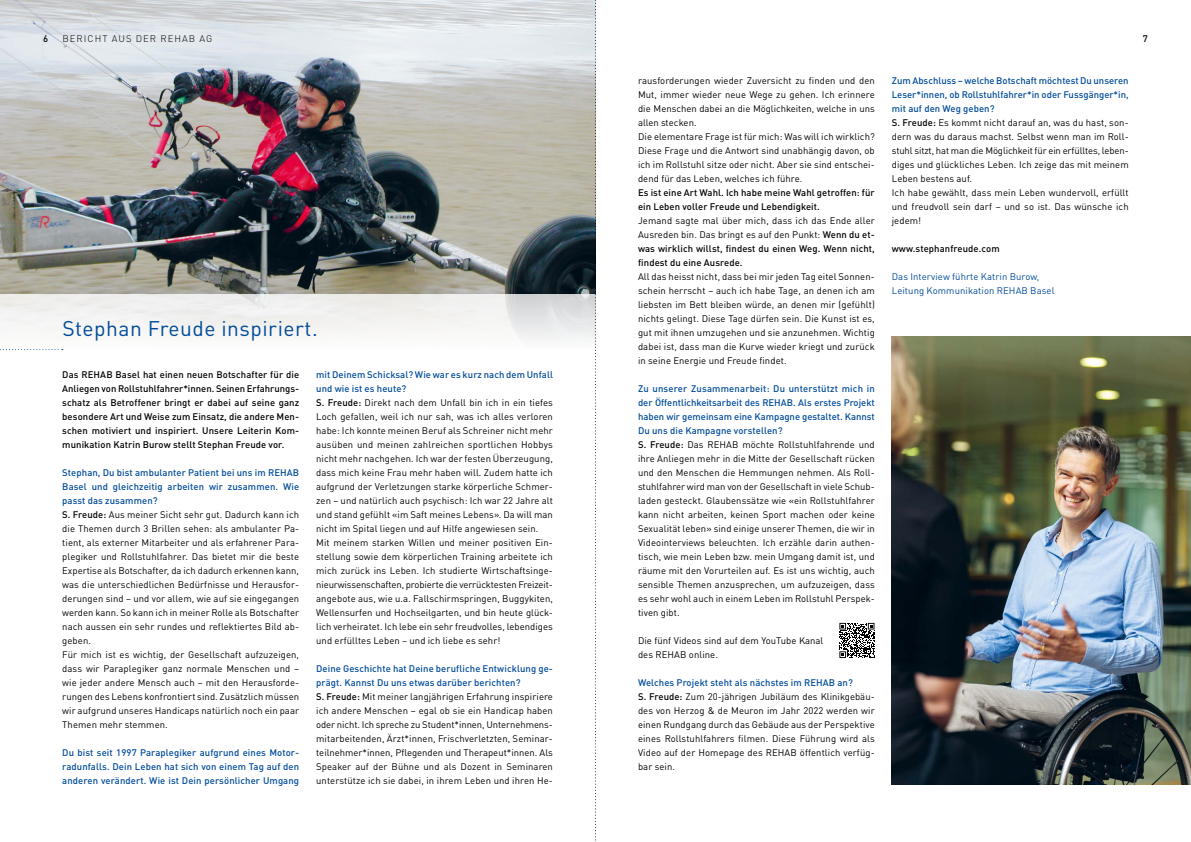
<style>
.page{position:relative;width:1191px;height:842px;background:#fff}
.page>*{position:absolute;margin:0;border:0;box-sizing:border-box;transform-origin:0 0}
.t1{font:21px "DINOT";letter-spacing:.025em;color:#004b9a}
.t2{font:9.5px/14px "DINOT";letter-spacing:.01em;color:#000}
.t3{font:500 9.5px/14px "DINOT";letter-spacing:.01em;color:#000;text-align:justify}
.t4{font:500 9.5px/14px "DINOT";letter-spacing:.01em;color:#004b9a;text-align:justify}
.t5{font:9.5px/14px "DINOT";letter-spacing:.01em;color:#004b9a}
.t6{font:300 9.5px "DINOT";letter-spacing:.11em;color:#000}
.s1{font-weight:500;color:#004b9a}
.s2{font-weight:500}
</style>
<div class="page">
<img style="left:0;top:0;width:595px;height:294px">
<svg style="left:0;top:294px;width:595px;height:56px;fill:#f3f3f2"></svg>
<svg style="left:0;top:349px;width:63px;height:1px"></svg>
<svg style="left:839px;top:622px;width:36px;height:36px"></svg>
<svg style="left:839px;top:623px;width:35px;height:35px"></svg>
<img style="left:891px;top:336px;width:300px;height:448px">
<svg style="left:595px;top:0;width:1px;height:841px"></svg>
<p class="t6" style="left:62px;top:33px;width:151px">BERICHT AUS DER REHAB AG</p>
<p class="t3" style="left:43px;top:31px;width:7px">6</p>
<p class="t3" style="left:1142px;top:31px;width:7px">7</p>
<h1 class="t1" style="left:62px;top:315px;width:257px">Stephan Freude inspiriert.</h1>
<p class="t3" style="left:62px;top:367px;width:238px">Das REHAB Basel hat einen neuen Botschafter für die Anliegen von Rollstuhlfahrer*innen. Seinen Erfahrungs&shy;schatz als Betroffener bringt er dabei auf seine ganz besondere Art und Weise zum Einsatz, die andere Men&shy;schen motiviert und inspiriert. Unsere Leiterin Kom&shy;munikation Katrin Burow stellt Stephan Freude vor.</p>
<p class="t2" style="left:62px;top:465px;width:238px"><span class="s1">Stephan, Du bist ambulanter Patient bei uns im REHAB Basel und gleichzeitig arbeiten wir zusammen. Wie passt das zusammen?<br></span><span class="s2">S. Freude:</span> Aus meiner Sicht sehr gut. Dadurch kann ich die Themen durch 3 Brillen sehen: als ambulanter Pa&shy;tient, als externer Mitarbeiter und als erfahrener Para&shy;plegiker und Rollstuhlfahrer. Das bietet mir die beste Expertise als Botschafter, da ich dadurch erkennen kann, was die unterschiedlichen Bedürfnisse und Herausfor&shy;derungen sind – und vor allem, wie auf sie eingegangen werden kann. So kann ich in meiner Rolle als Botschafter nach aussen ein sehr rundes und reflektiertes Bild ab&shy;geben.<br>Für mich ist es wichtig, der Gesellschaft aufzuzeigen, dass wir Paraplegiker ganz normale Menschen und – wie jeder andere Mensch auch – mit den Herausforde&shy;rungen des Lebens konfrontiert sind. Zusätzlich müssen wir aufgrund unseres Handicaps natürlich noch ein paar Themen mehr stemmen.</p>
<p class="t4" style="left:62px;top:745px;width:238px">Du bist seit 1997 Paraplegiker aufgrund eines Motor&shy;radunfalls. Dein Leben hat sich von einem Tag auf den anderen verändert. Wie ist Dein persönlicher Umgang</p>
<p class="t2" style="left:316px;top:367px;width:238px"><span class="s1">mit Deinem Schicksal? Wie war es kurz nach dem Unfall und wie ist es heute?<br></span><span class="s2">S. Freude:</span> Direkt nach dem Unfall bin ich in ein tiefes Loch gefallen, weil ich nur sah, was ich alles verloren habe: Ich konnte meinen Beruf als Schreiner nicht mehr ausüben und meinen zahlreichen sportlichen Hobbys nicht mehr nachgehen. Ich war der festen Überzeugung, dass mich keine Frau mehr haben will. Zudem hatte ich aufgrund der Verletzungen starke körperliche Schmer&shy;zen – und natürlich auch psychisch: Ich war 22 Jahre alt und stand gefühlt «im Saft meines Lebens». Da will man nicht im Spital liegen und auf Hilfe angewiesen sein.<br>Mit meinem starken Willen und meiner positiven Ein&shy;stellung sowie dem körperlichen Training arbeitete ich mich zurück ins Leben. Ich studierte Wirtschaftsinge&shy;nieurwissenschaften, probierte die verrücktesten Freizeit&shy;angebote aus, wie u.a. Fallschirmspringen, Buggykiten, Wellensurfen und Hochseilgarten, und bin heute glück&shy;lich verheiratet. Ich lebe ein sehr freudvolles, lebendiges und erfülltes Leben – und ich liebe es sehr!</p>
<p class="t2" style="left:316px;top:662px;width:238px"><span class="s1">Deine Geschichte hat Deine berufliche Entwicklung ge&shy;prägt. Kannst Du uns etwas darüber berichten?<br></span><span class="s2">S. Freude:</span> Mit meiner langjährigen Erfahrung inspiriere ich andere Menschen – egal ob sie ein Handicap haben oder nicht. Ich spreche zu Student*innen, Unternehmens&shy;mitarbeitenden, Ärzt*innen, Frischverletzten, Seminar&shy;teilnehmer*innen, Pflegenden und Therapeut*innen. Als Speaker auf der Bühne und als Dozent in Seminaren unterstütze ich sie dabei, in ihrem Leben und ihren He-</p>
<p class="t2" style="left:638px;top:73px;width:238px">rausforderungen wieder Zuversicht zu finden und den Mut, immer wieder neue Wege zu gehen. Ich erinnere die Menschen dabei an die Möglichkeiten, welche in uns allen stecken.<br>Die elementare Frage ist für mich: Was will ich wirklich?<br>Diese Frage und die Antwort sind unabhängig davon, ob ich im Rollstuhl sitze oder nicht. Aber sie sind entschei&shy;dend für das Leben, welches ich führe.</p>
<p class="t3" style="left:638px;top:185px;width:238px">Es ist eine Art Wahl. Ich habe meine Wahl getroffen: für ein Leben voller Freude und Lebendigkeit.</p>
<p class="t2" style="left:638px;top:213px;width:238px;text-align:justify">Jemand sagte mal über mich, dass ich das Ende aller Ausreden bin. Das bringt es auf den Punkt: <span class="s2">Wenn du et&shy;was wirklich willst, findest du einen Weg. Wenn nicht, findest du eine Ausrede.</span></p>
<p class="t2" style="left:638px;top:269px;width:238px;text-align:justify">All das heisst nicht, dass bei mir jeden Tag eitel Sonnen&shy;schein herrscht – auch ich habe Tage, an denen ich am liebsten im Bett bleiben würde, an denen mir (gefühlt) nichts gelingt. Diese Tage dürfen sein. Die Kunst ist es, gut mit ihnen umzugehen und sie anzunehmen. Wichtig dabei ist, dass man die Kurve wieder kriegt und zurück in seine Energie und Freude findet.</p>
<p class="t2" style="left:638px;top:381px;width:238px"><span class="s1">Zu unserer Zusammenarbeit: Du unterstützt mich in der Öffentlichkeitsarbeit des REHAB. Als erstes Projekt haben wir gemeinsam eine Kampagne gestaltet. Kannst Du uns die Kampagne vorstellen?<br></span><span class="s2">S. Freude:</span> Das REHAB möchte Rollstuhlfahrende und ihre Anliegen mehr in die Mitte der Gesellschaft rücken und den Menschen die Hemmungen nehmen. Als Roll&shy;stuhlfahrer wird man von der Gesellschaft in viele Schub&shy;laden gesteckt. Glaubenssätze wie «ein Rollstuhlfahrer kann nicht arbeiten, keinen Sport machen oder keine Sexualität leben» sind einige unserer Themen, die wir in Videointerviews beleuchten. Ich erzähle darin authen&shy;tisch, wie mein Leben bzw. mein Umgang damit ist, und räume mit den Vorurteilen auf. Es ist uns wichtig, auch sensible Themen anzusprechen, um aufzuzeigen, dass es sehr wohl auch in einem Leben im Rollstuhl Perspek&shy;tiven gibt.</p>
<p class="t2" style="left:638px;top:634px;width:187px">Die fünf Videos sind auf dem YouTube Kanal des REHAB online.</p>
<p class="t2" style="left:638px;top:676px;width:238px"><span class="s1">Welches Projekt steht als nächstes im REHAB an?<br></span><span class="s2">S. Freude:</span> Zum 20-jährigen Jubiläum des Klinikgebäu&shy;des von Herzog &amp; de Meuron im Jahr 2022 werden wir einen Rundgang durch das Gebäude aus der Perspektive eines Rollstuhlfahrers filmen. Diese Führung wird als Video auf der Homepage des REHAB öffentlich verfüg&shy;bar sein.</p>
<p class="t2" style="left:891px;top:73px;width:238px"><span class="s1">Zum Abschluss – welche Botschaft möchtest Du unseren Leser*innen, ob Rollstuhlfahrer*in oder Fussgänger*in, mit auf den Weg geben?<br></span><span class="s2">S. Freude:</span> Es kommt nicht darauf an, was du hast, son&shy;dern was du daraus machst. Selbst wenn man im Roll&shy;stuhl sitzt, hat man die Möglichkeit für ein erfülltes, leben&shy;diges und glückliches Leben. Ich zeige das mit meinem Leben bestens auf.<br>Ich habe gewählt, dass mein Leben wundervoll, erfüllt und freudvoll sein darf – und so ist. Das wünsche ich jedem!</p>
<p class="t3" style="left:891px;top:241px;width:109px">www.stephanfreude.com</p>
<p class="t5" style="left:891px;top:269px;width:164px">Das Interview führte Katrin Burow,<br>Leitung Kommunikation REHAB Basel</p>
</div>
